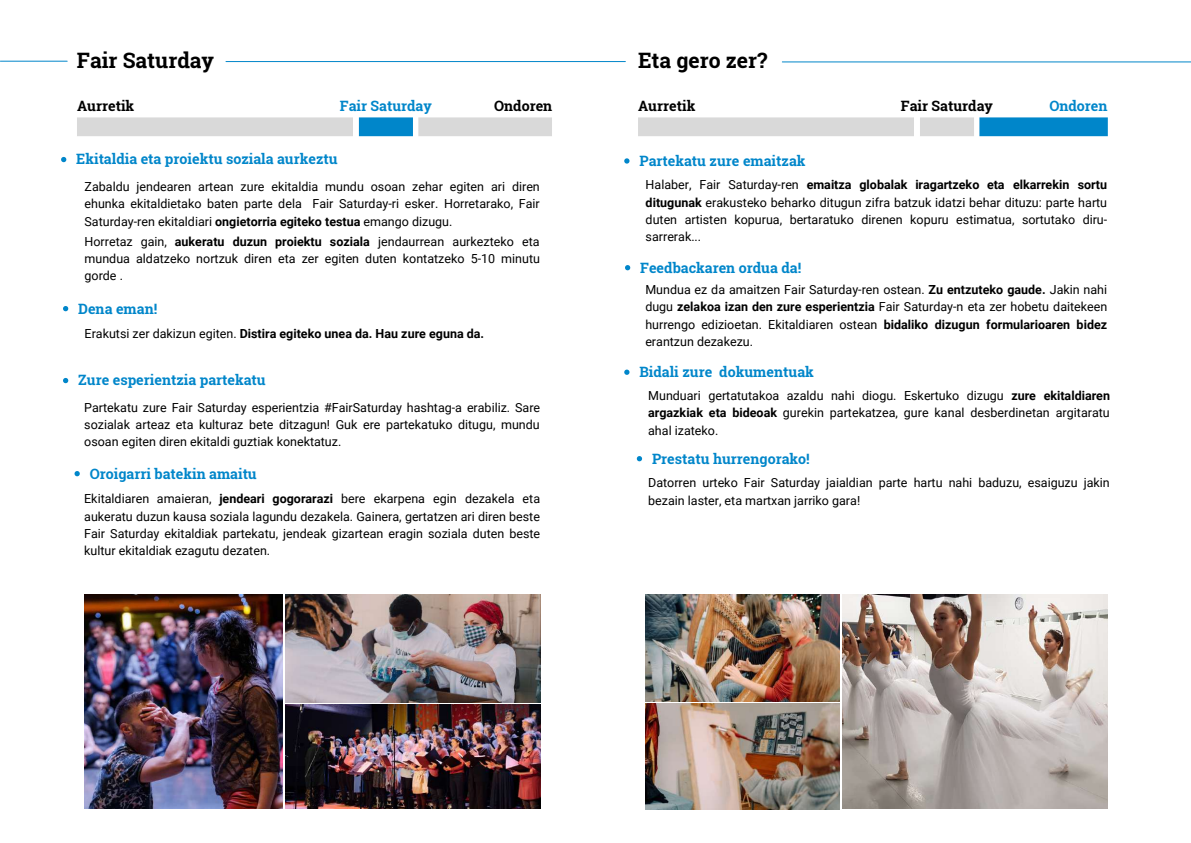
<style>
.page{position:relative;width:1191px;height:843px;background:#fff}
.page>*{position:absolute;margin:0;border:0;box-sizing:border-box;transform-origin:0 0}
.t1{font:700 21.2px "Roboto Slab";color:#000}
.t2{font:700 14.2px "Roboto Slab";color:#0086ca}
.t3{font:700 14.2px "Roboto Slab";color:#000}
.t4{font:12.5px/17.3px "Roboto";color:#000;text-align:justify}
.t5{font:700 12.5px "Roboto";color:#000}
.s1{font-weight:700}
.s2{font-weight:400}
</style>
<div class="page">
<div style="left:77px;top:117px;width:276px;height:19px;background:#d9d9d9"></div>
<div style="left:359px;top:117px;width:54px;height:19px;background:#0086ca"></div>
<div style="left:418px;top:117px;width:134px;height:19px;background:#d9d9d9"></div>
<div style="left:638px;top:117px;width:276px;height:19px;background:#d9d9d9"></div>
<div style="left:919px;top:117px;width:54px;height:19px;background:#d9d9d9"></div>
<div style="left:979px;top:117px;width:128px;height:19px;background:#0086ca"></div>
<img style="left:286px;top:594px;width:254px;height:108px">
<hr style="left:0;top:61px;width:67px;height:1px;background:#0086ca">
<hr style="left:226px;top:61px;width:399px;height:1px;background:#0086ca">
<hr style="left:782px;top:62px;width:408px;height:1px;background:#0086ca">
<img style="left:85px;top:594px;width:198px;height:214px">
<img style="left:286px;top:704px;width:254px;height:104px">
<img style="left:645px;top:594px;width:194px;height:107px">
<img style="left:645px;top:703px;width:194px;height:105px">
<img style="left:842px;top:594px;width:265px;height:214px">
<svg style="left:61px;top:157px;width:5px;height:5px"></svg>
<svg style="left:74px;top:471px;width:6px;height:5px"></svg>
<svg style="left:63px;top:306px;width:5px;height:5px"></svg>
<svg style="left:63px;top:378px;width:5px;height:5px"></svg>
<svg style="left:625px;top:265px;width:5px;height:5px"></svg>
<svg style="left:624px;top:369px;width:5px;height:6px"></svg>
<svg style="left:636px;top:456px;width:6px;height:5px"></svg>
<svg style="left:624px;top:158px;width:5px;height:5px"></svg>
<h1 class="t1" style="left:77px;top:46px;width:139px">Fair Saturday</h1>
<p class="t3" style="left:77px;top:96px;width:59px">Aurretik</p>
<p class="t2" style="left:340px;top:96px;width:93px">Fair Saturday</p>
<p class="t3" style="left:494px;top:96px;width:60px">Ondoren</p>
<p class="t2" style="left:76px;top:149px;width:263px">Ekitaldia eta proiektu soziala aurkeztu</p>
<p class="t4" style="left:85px;top:178px;width:457px">Zabaldu jendearen artean zure ekitaldia mundu osoan zehar egiten ari diren ehunka ekitaldietako baten parte dela Fair Saturday-ri esker. Horretarako, Fair Saturday-ren ekitaldiari <span class="s1">ongietorria egiteko testua</span> emango dizugu.</p>
<p class="t4" style="left:85px;top:233px;width:457px">Horretaz gain, <span class="s1">aukeratu duzun proiektu soziala</span> jendaurrean aurkezteko eta mundua aldatzeko nortzuk diren eta zer egiten duten kontatzeko 5-10 minutu gorde .</p>
<p class="t2" style="left:78px;top:298px;width:80px">Dena eman!</p>
<p class="t5" style="left:85px;top:326px;width:401px"><span class="s2">Erakutsi zer dakizun egiten.</span> Distira egiteko unea da. Hau zure eguna da.</p>
<p class="t2" style="left:78px;top:370px;width:189px">Zure esperientzia partekatu</p>
<p class="t4" style="left:84px;top:399px;width:457px">Partekatu zure Fair Saturday esperientzia #FairSaturday hashtag-a erabiliz. Sare sozialak arteaz eta kulturaz bete ditzagun! Guk ere partekatuko ditugu, mundu osoan egiten diren ekitaldi guztiak konektatuz.</p>
<p class="t2" style="left:90px;top:463px;width:168px">Oroigarri batekin amaitu</p>
<p class="t4" style="left:84px;top:490px;width:457px">Ekitaldiaren amaieran, <span class="s1">jendeari gogorarazi</span> bere ekarpena egin dezakela eta aukeratu duzun kausa soziala lagundu dezakela. Gainera, gertatzen ari diren beste Fair Saturday ekitaldiak partekatu, jendeak gizartean eragin soziala duten beste kultur ekitaldiak ezagutu dezaten.</p>
<h1 class="t1" style="left:638px;top:46px;width:131px">Eta gero zer?</h1>
<p class="t3" style="left:638px;top:96px;width:59px">Aurretik</p>
<p class="t3" style="left:900px;top:96px;width:93px">Fair Saturday</p>
<p class="t2" style="left:1049px;top:96px;width:60px">Ondoren</p>
<p class="t2" style="left:639px;top:151px;width:167px">Partekatu zure emaitzak</p>
<p class="t4" style="left:645px;top:176px;width:463px">Halaber, Fair Saturday-ren <span class="s1">emaitza globalak iragartzeko eta elkarrekin sortu ditugunak</span> erakusteko beharko ditugun zifra batzuk idatzi behar dituzu: parte hartu duten artisten kopurua, bertaratuko direnen kopuru estimatua, sortutako diru&shy;sarrerak...</p>
<p class="t2" style="left:640px;top:257px;width:162px">Feedbackaren ordua da!</p>
<p class="t4" style="left:645px;top:281px;width:463px">Mundua ez da amaitzen Fair Saturday-ren ostean. <span class="s1">Zu entzuteko gaude.</span> Jakin nahi dugu <span class="s1">zelakoa izan den zure esperientzia</span> Fair Saturday-n eta zer hobetu daitekeen hurrengo edizioetan. Ekitaldiaren ostean <span class="s1">bidaliko dizugun formularioaren bidez </span>erantzun dezakezu.</p>
<p class="t2" style="left:639px;top:362px;width:176px">Bidali zure dokumentuak</p>
<p class="t4" style="left:648px;top:387px;width:463px">Munduari gertatutakoa azaldu nahi diogu. Eskertuko dizugu <span class="s1">zure ekitaldiaren argazkiak eta bideoak</span> gurekin partekatzea, gure kanal desberdinetan argitaratu ahal izateko.</p>
<p class="t2" style="left:652px;top:448px;width:159px">Prestatu hurrengorako!</p>
<p class="t4" style="left:648px;top:474px;width:463px">Datorren urteko Fair Saturday jaialdian parte hartu nahi baduzu, esaiguzu jakin bezain laster, eta martxan jarriko gara!</p>
</div>
